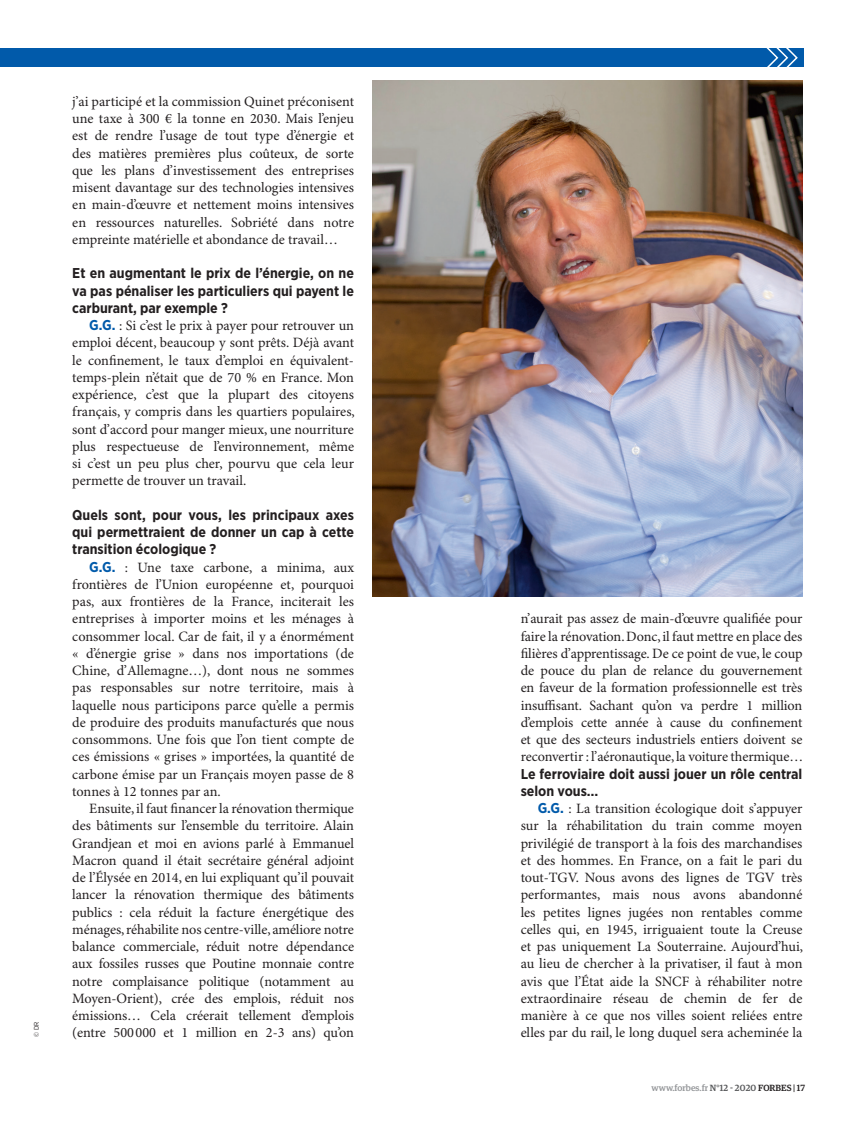
<style>
.page{position:relative;width:859px;height:1127px;background:#fff}
.page>*{position:absolute;margin:0;border:0;box-sizing:border-box;transform-origin:0 0}
._11_INTERVIEW_REPONS{font:14.25px/17.2px "Minion Pro";letter-spacing:-.005em;color:#231f20;text-align:justify}
._10_INTERVIEW_QUESTI{font:700 14.25px/17.2px "Gotham Narrow";color:#231f20;text-align:justify}
.t1{font:500 9px "Guardian Egyp";color:#939598}
.CREDIT_PHOTO{font:6.75px "Gotham Narrow";color:#231f20}
.s1{font-family:"Gotham Narrow";font-weight:700;color:#015aaa}
.s2{color:#57585a}
.s3{color:#231f20}
</style>
<div class="page">
<div style="left:0;top:49px;width:804px;height:18px;background:#015aaa"></div>
<svg style="left:748px;top:48px;width:51px;height:33px"></svg>
<img style="left:372px;top:81px;width:430px;height:516px">
<p class="CREDIT_PHOTO" style="left:32px;top:1037px;width:17px;rotate:-90deg">© DR</p>
<p class="_11_INTERVIEW_REPONS" style="left:72px;top:93px;width:283px">j’ai participé et la commission Quinet préconisent une taxe à 300 € la tonne en 2030. Mais l’enjeu est de rendre l’usage de tout type d’énergie et des matières premières plus coûteux, de sorte que les plans d’investissement des entreprises misent davantage sur des technologies intensives en main-d’œuvre et nettement moins intensives en ressources naturelles. Sobriété dans notre empreinte matérielle et abondance de travail…</p>
<p class="_10_INTERVIEW_QUESTI" style="left:72px;top:264px;width:283px">Et en augmentant le prix de l’énergie, on ne va pas pénaliser les particuliers qui payent le carburant, par exemple ?</p>
<p class="_11_INTERVIEW_REPONS" style="left:72px;top:317px;width:284px;text-indent:17px"><span class="s1">G.G.</span> : Si c’est le prix à payer pour retrouver un emploi décent, beaucoup y sont prêts. Déjà avant le confinement, le taux d’emploi en équivalent&shy;temps-plein n’était que de 70 % en France. Mon expérience, c’est que la plupart des citoyens français, y compris dans les quartiers populaires, sont d’accord pour manger mieux, une nourriture plus respectueuse de l’environnement, même si c’est un peu plus cher, pourvu que cela leur permette de trouver un travail.</p>
<p class="_10_INTERVIEW_QUESTI" style="left:72px;top:506px;width:283px">Quels sont, pour vous, les principaux axes qui permettraient de donner un cap à cette transition écologique ?</p>
<p class="_11_INTERVIEW_REPONS" style="left:72px;top:559px;width:283px;text-indent:17px"><span class="s1">G.G.</span> : Une taxe carbone, a minima, aux frontières de l’Union européenne et, pourquoi pas, aux frontières de la France, inciterait les entreprises à importer moins et les ménages à consommer local. Car de fait, il y a énormément « d’énergie grise » dans nos importations (de Chine, d’Allemagne…), dont nous ne sommes pas responsables sur notre territoire, mais à laquelle nous participons parce qu’elle a permis de produire des produits manufacturés que nous consommons. Une fois que l’on tient compte de ces émissions « grises » importées, la quantité de carbone émise par un Français moyen passe de 8 tonnes à 12 tonnes par an.</p>
<p class="_11_INTERVIEW_REPONS" style="left:72px;top:800px;width:283px;text-indent:17px">Ensuite, il faut financer la rénovation thermique des bâtiments sur l’ensemble du territoire. Alain Grandjean et moi en avions parlé à Emmanuel Macron quand il était secrétaire général adjoint de l’Élysée en 2014, en lui expliquant qu’il pouvait lancer la rénovation thermique des bâtiments publics : cela réduit la facture énergétique des ménages, réhabilite nos centre-ville, améliore notre balance commerciale, réduit notre dépendance aux fossiles russes que Poutine monnaie contre notre complaisance politique (notamment au Moyen-Orient), crée des emplois, réduit nos émissions… Cela créerait tellement d’emplois (entre 500000 et 1 million en 2-3 ans) qu’on</p>
<p class="_11_INTERVIEW_REPONS" style="left:521px;top:611px;width:284px">n’aurait pas assez de main-d’œuvre qualifiée pour faire la rénovation. Donc, il faut mettre en place des filières d’apprentissage. De ce point de vue, le coup de pouce du plan de relance du gouvernement en faveur de la formation professionnelle est très insuffisant. Sachant qu’on va perdre 1 million d’emplois cette année à cause du confinement et que des secteurs industriels entiers doivent se reconvertir : l’aéronautique, la voiture thermique…</p>
<p class="_10_INTERVIEW_QUESTI" style="left:521px;top:765px;width:283px">Le ferroviaire doit aussi jouer un rôle central selon vous…</p>
<p class="_11_INTERVIEW_REPONS" style="left:521px;top:800px;width:284px;text-indent:17px"><span class="s1">G.G.</span> : La transition écologique doit s’appuyer sur la réhabilitation du train comme moyen privilégié de transport à la fois des marchandises et des hommes. En France, on a fait le pari du tout-TGV. Nous avons des lignes de TGV très performantes, mais nous avons abandonné les petites lignes jugées non rentables comme celles qui, en 1945, irriguaient toute la Creuse et pas uniquement La Souterraine. Aujourd’hui, au lieu de chercher à la privatiser, il faut à mon avis que l’État aide la SNCF à réhabiliter notre extraordinaire réseau de chemin de fer de manière à ce que nos villes soient reliées entre elles par du rail, le long duquel sera acheminée la</p>
<p class="t1" style="left:651px;top:1082px;width:155px">www.forbes.fr <span class="s2">N°12 - 2020</span> <span class="s3">FORBES | 17</span></p>
</div>
